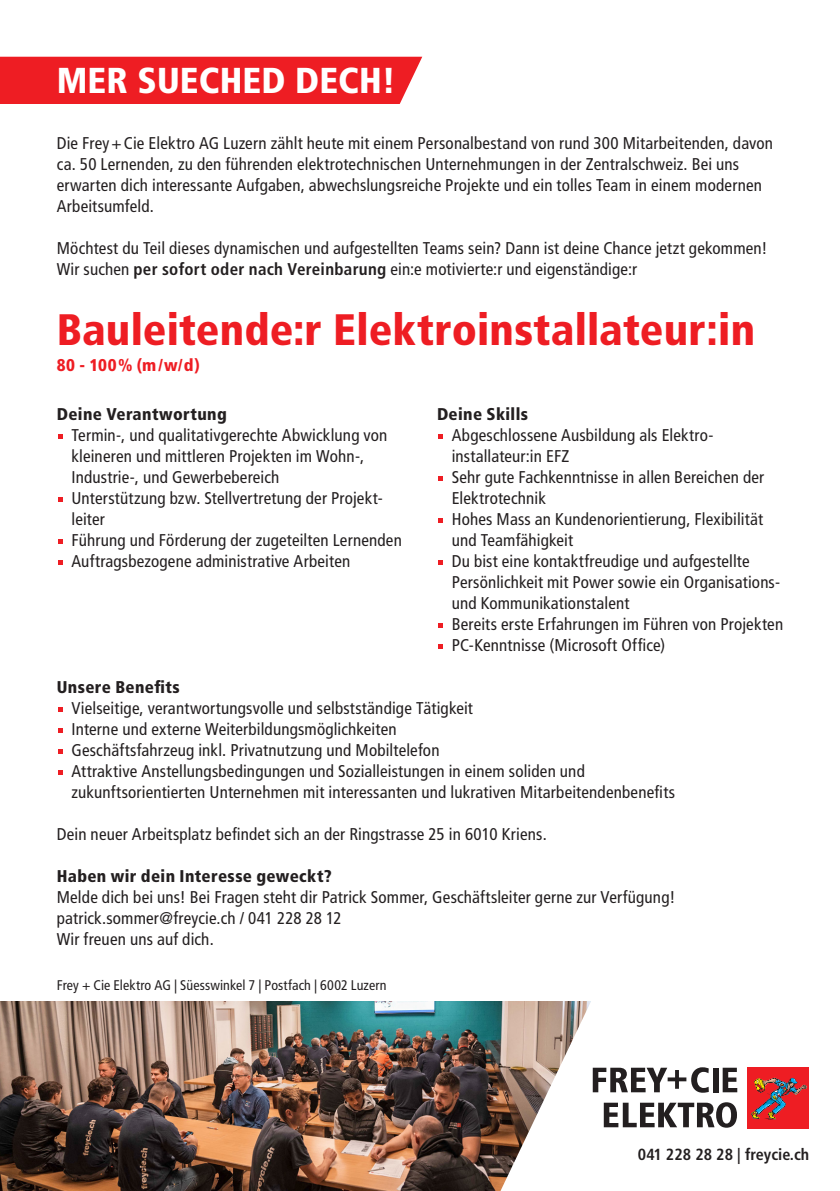
<style>
.page{position:relative;width:840px;height:1191px;background:#fff}
.page>*{position:absolute;margin:0;border:0;box-sizing:border-box;transform-origin:0 0}
.t1{font:900 condensed 44px "Frutiger LT Std";letter-spacing:.005em;color:#ee1d23}
.t2{font:900 condensed 36px "Frutiger LT Std";letter-spacing:.005em;color:#fff}
.t3{font:condensed 17px/21px "Frutiger LT Std";letter-spacing:.01em;color:#231f20}
.t4{font:900 condensed 17px "Frutiger LT Std";letter-spacing:.02em;color:#231f20}
.t5{font:900 condensed 17px "Frutiger LT Std";color:#ee1d23}
.t6{font:700 condensed 16.2px "Frutiger LT Std";color:#231f20}
.t7{font:condensed 14px "Frutiger LT Std";letter-spacing:.005em;color:#231f20}
.s1{font-weight:700}
</style>
<div class="page">
<img style="left:0;top:1001px;width:500px;height:190px">
<svg style="left:500px;top:1001px;width:309px;height:190px"></svg>
<svg style="left:592px;top:1067px;width:116px;height:25px"></svg>
<div style="left:712px;top:1067px;width:6px;height:25px;background:#231f20"></div>
<svg style="left:722px;top:1067px;width:14px;height:25px"></svg>
<svg style="left:603px;top:1102px;width:133px;height:25px"></svg>
<div style="left:747px;top:1067px;width:61px;height:61px;background:#ee1d23"></div>
<img style="left:751px;top:1077px;width:55px;height:42px">
<div style="left:0;top:57px;width:422px;height:47px;background:#ee1d23"></div>
<svg style="left:58px;top:434px;width:5px;height:5px"></svg>
<svg style="left:58px;top:497px;width:5px;height:5px"></svg>
<svg style="left:58px;top:539px;width:5px;height:5px"></svg>
<svg style="left:58px;top:560px;width:5px;height:5px"></svg>
<svg style="left:438px;top:434px;width:5px;height:5px"></svg>
<svg style="left:438px;top:476px;width:5px;height:5px"></svg>
<svg style="left:438px;top:518px;width:5px;height:5px"></svg>
<svg style="left:438px;top:560px;width:5px;height:5px"></svg>
<svg style="left:438px;top:623px;width:5px;height:5px"></svg>
<svg style="left:438px;top:644px;width:5px;height:5px"></svg>
<svg style="left:58px;top:707px;width:5px;height:5px"></svg>
<svg style="left:58px;top:728px;width:5px;height:5px"></svg>
<svg style="left:58px;top:749px;width:5px;height:5px"></svg>
<svg style="left:58px;top:770px;width:5px;height:5px"></svg>
<p class="t2" style="left:57px;top:59px;width:340px">MER SUECHED DECH!</p>
<p class="t3" style="left:57px;top:133px;width:717px">Die Frey+Cie Elektro AG Luzern zählt heute mit einem Personalbestand von rund 300 Mitarbeitenden, davon ca. 50 Lernenden, zu den führenden elektrotechnischen Unternehmungen in der Zentralschweiz. Bei uns erwarten dich interessante Aufgaben, abwechslungsreiche Projekte und ein tolles Team in einem modernen Arbeitsumfeld.</p>
<p class="t3" style="left:57px;top:238px;width:711px">Möchtest du Teil dieses dynamischen und aufgestellten Teams sein? Dann ist deine Chance jetzt gekommen!<br>Wir suchen <span class="s1">per sofort oder nach Vereinbarung</span> ein:e motivierte:r und eigenständige:r</p>
<p class="t1" style="left:57px;top:303px;width:699px">Bauleitende:r Elektroinstallateur:in</p>
<p class="t5" style="left:57px;top:354px;width:144px">80 - 100% (m/w/d)</p>
<p class="t4" style="left:57px;top:404px;width:171px">Deine Verantwortung</p>
<p class="t3" style="left:71px;top:425px;width:317px">Termin-, und qualitativgerechte Abwicklung von kleineren und mittleren Projekten im Wohn-,<br>Industrie-, und Gewerbebereich</p>
<p class="t3" style="left:71px;top:488px;width:313px">Unterstützung bzw. Stellvertretung der Projekt&shy;leiter</p>
<p class="t3" style="left:71px;top:530px;width:332px">Führung und Förderung der zugeteilten Lernenden</p>
<p class="t3" style="left:71px;top:551px;width:280px">Auftragsbezogene administrative Arbeiten</p>
<p class="t4" style="left:437px;top:404px;width:92px">Deine Skills</p>
<p class="t3" style="left:451px;top:425px;width:262px">Abgeschlossene Ausbildung als Elektro&shy;installateur:in EFZ</p>
<p class="t3" style="left:451px;top:467px;width:314px">Sehr gute Fachkenntnisse in allen Bereichen der<br>Elektrotechnik</p>
<p class="t3" style="left:451px;top:509px;width:313px">Hohes Mass an Kundenorientierung, Flexibilität und Teamfähigkeit</p>
<p class="t3" style="left:451px;top:551px;width:330px">Du bist eine kontaktfreudige und aufgestellte<br>Persönlichkeit mit Power sowie ein Organisations&shy;und Kommunikationstalent</p>
<p class="t3" style="left:451px;top:614px;width:333px">Bereits erste Erfahrungen im Führen von Projekten</p>
<p class="t3" style="left:451px;top:635px;width:215px">PC-Kenntnisse (Microsoft Office)</p>
<p class="t4" style="left:57px;top:677px;width:124px">Unsere Benefits</p>
<p class="t3" style="left:71px;top:698px;width:403px">Vielseitige, verantwortungsvolle und selbstständige Tätigkeit</p>
<p class="t3" style="left:71px;top:719px;width:326px">Interne und externe Weiterbildungsmöglichkeiten</p>
<p class="t3" style="left:71px;top:740px;width:369px">Geschäftsfahrzeug inkl. Privatnutzung und Mobiltelefon</p>
<p class="t3" style="left:71px;top:761px;width:605px">Attraktive Anstellungsbedingungen und Sozialleistungen in einem soliden und zukunftsorientierten Unternehmen mit interessanten und lukrativen Mitarbeitendenbenefits</p>
<p class="t3" style="left:57px;top:824px;width:491px">Dein neuer Arbeitsplatz befindet sich an der Ringstrasse 25 in 6010 Kriens.</p>
<p class="t4" style="left:57px;top:866px;width:276px">Haben wir dein Interesse geweckt?</p>
<p class="t3" style="left:57px;top:887px;width:619px">Melde dich bei uns! Bei Fragen steht dir Patrick Sommer, Geschäftsleiter gerne zur Verfügung!</p>
<p class="t3" style="left:57px;top:908px;width:286px">patrick.sommer@freycie.ch / 041 228 28 12</p>
<p class="t3" style="left:57px;top:929px;width:158px">Wir freuen uns auf dich.</p>
<p class="t7" style="left:57px;top:976px;width:331px">Frey + Cie Elektro AG | Süesswinkel 7 | Postfach | 6002 Luzern</p>
<p class="t6" style="left:637px;top:1144px;width:173px">041 228 28 28 | freycie.ch</p>
</div>
